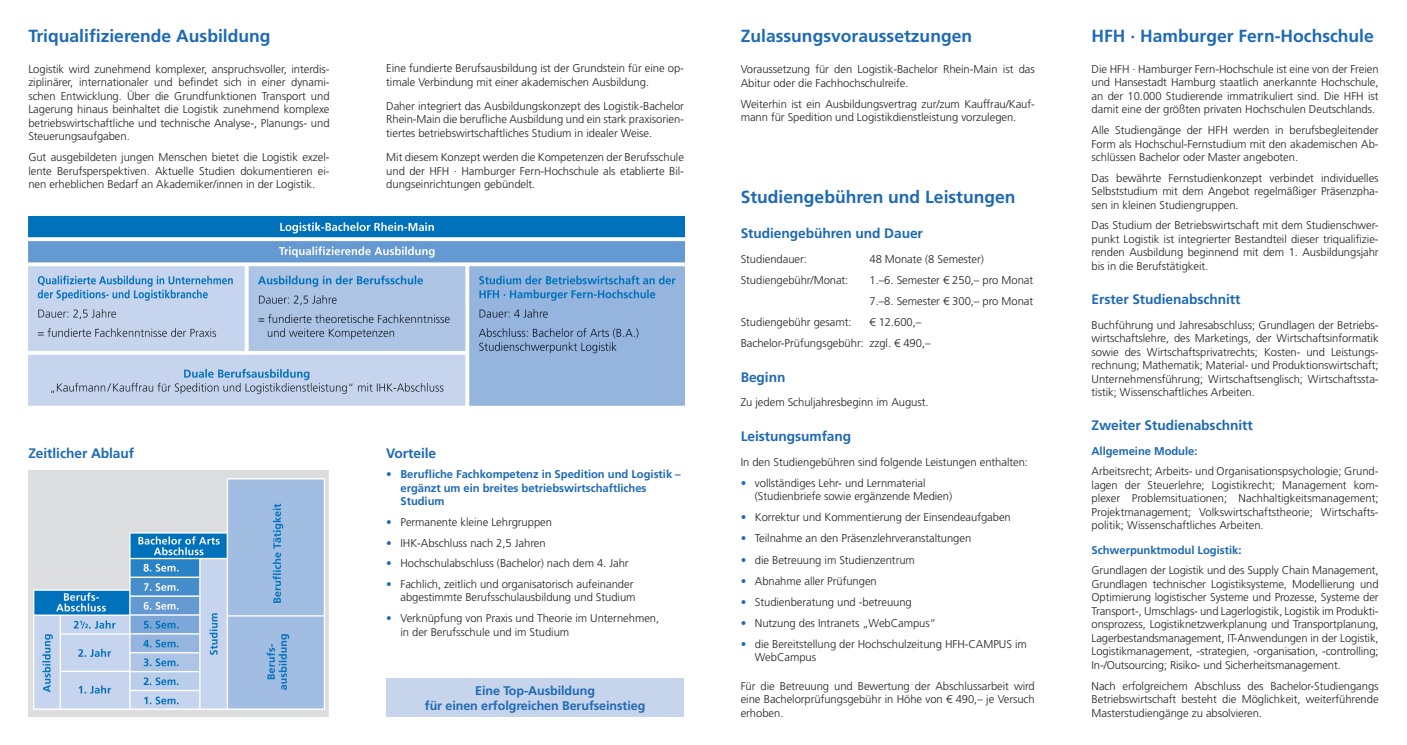
<style>
.page{position:relative;width:1407px;height:745px;background:#fff}
.page>*{position:absolute;margin:0;border:0;box-sizing:border-box;transform-origin:0 0}
.t1{font:700 17.5px "Frutiger LT Std";color:#1e69b4}
.t2{font:700 13.75px "Frutiger LT Std";letter-spacing:-.005em;color:#1e69b4}
.t3{font:700 12.5px/15px "Frutiger LT Std";letter-spacing:-.005em;color:#1e69b4;text-align:center}
.t4{font:300 11.25px/13.5px "Frutiger LT Std";letter-spacing:-.005em;color:#231f20;text-align:justify}
.t5{font:700 11.25px/13.5px "Frutiger LT Std";letter-spacing:-.005em;color:#1e69b4}
.s1{color:#1e69b4}
</style>
<div class="page">
<div style="left:386px;top:677px;width:298px;height:39px;background:#c6d4ec"></div>
<img style="left:28px;top:217px;width:656px;height:188px">
<img style="left:28px;top:470px;width:301px;height:246px">
<h1 class="t1" style="left:28px;top:25px;width:244px">Triqualifizierende Ausbildung</h1>
<p class="t4" style="left:28px;top:62px;width:303px">Logistik wird zunehmend komplexer, anspruchsvoller, interdis&shy;ziplinärer, internationaler und befindet sich in einer dynami&shy;schen Entwicklung. Über die Grundfunktionen Transport und Lagerung hinaus beinhaltet die Logistik zunehmend komplexe betriebswirtschaftliche und technische Analyse-, Planungs- und Steuerungsaufgaben.</p>
<p class="t4" style="left:28px;top:150px;width:303px">Gut ausgebildeten jungen Menschen bietet die Logistik exzel&shy;lente Berufsperspektiven. Aktuelle Studien dokumentieren ei&shy;nen erheblichen Bedarf an Akademiker/innen in der Logistik.</p>
<p class="t2" style="left:28px;top:444px;width:107px">Zeitlicher Ablauf</p>
<p class="t4" style="left:386px;top:62px;width:299px">Eine fundierte Berufsausbildung ist der Grundstein für eine op&shy;timale Verbindung mit einer akademischen Ausbildung.</p>
<p class="t4" style="left:386px;top:99px;width:299px">Daher integriert das Ausbildungskonzept des Logistik-Bachelor Rhein-Main die berufliche Ausbildung und ein stark praxisorien&shy;tiertes betriebswirtschaftliches Studium in idealer Weise.</p>
<p class="t4" style="left:386px;top:150px;width:299px">Mit diesem Konzept werden die Kompetenzen der Berufsschule und der HFH · Hamburger Fern-Hochschule als etablierte Bil&shy;dungseinrichtungen gebündelt.</p>
<p class="t2" style="left:386px;top:444px;width:51px">Vorteile</p>
<p class="t5" style="left:400px;top:467px;width:282px;text-indent:-14px">• Berufliche Fachkompetenz in Spedition und Logistik – ergänzt um ein breites betriebswirtschaftliches<br>Studium</p>
<p class="t4" style="left:386px;top:515px;width:167px"><span class="s1">•</span> Permanente kleine Lehrgruppen</p>
<p class="t4" style="left:386px;top:536px;width:161px"><span class="s1">•</span> IHK-Abschluss nach 2,5 Jahren</p>
<p class="t4" style="left:386px;top:556px;width:244px"><span class="s1">•</span> Hochschulabschluss (Bachelor) nach dem 4. Jahr</p>
<p class="t4" style="left:386px;top:577px;width:251px;text-align:right"><span class="s1">•</span> Fachlich, zeitlich und organisatorisch aufeinander abgestimmte Berufsschulausbildung und Studium</p>
<p class="t4" style="left:400px;top:611px;width:260px;text-indent:-14px"><span class="s1">•</span> Verknüpfung von Praxis und Theorie im Unternehmen, in der Berufsschule und im Studium</p>
<p class="t3" style="left:425px;top:682px;width:222px">Eine Top-Ausbildung<br>für einen erfolgreichen Berufseinstieg</p>
<h1 class="t1" style="left:741px;top:25px;width:233px">Zulassungsvoraussetzungen</h1>
<p class="t4" style="left:741px;top:63px;width:296px">Voraussetzung für den Logistik-Bachelor Rhein-Main ist das<br>Abitur oder die Fachhochschulreife.</p>
<p class="t4" style="left:741px;top:97px;width:296px">Weiterhin ist ein Ausbildungsvertrag zur/zum Kauffrau/Kauf&shy;mann für Spedition und Logistikdienstleistung vorzulegen.</p>
<h1 class="t1" style="left:741px;top:187px;width:276px">Studiengebühren und Leistungen</h1>
<p class="t2" style="left:741px;top:225px;width:184px">Studiengebühren und Dauer</p>
<p class="t4" style="left:741px;top:252px;width:68px">Studiendauer:</p>
<p class="t4" style="left:869px;top:252px;width:116px">48 Monate (8 Semester)</p>
<p class="t4" style="left:741px;top:273px;width:109px">Studiengebühr/Monat:</p>
<p class="t4" style="left:869px;top:269px;width:165px;line-height:21px">1.–6. Semester € 250,– pro Monat<br>7.–8. Semester € 300,– pro Monat</p>
<p class="t4" style="left:741px;top:315px;width:112px">Studiengebühr gesamt:</p>
<p class="t4" style="left:741px;top:311px;width:191px;line-height:21px;text-indent:129px">€ 12.600,–<br>Bachelor-Prüfungsgebühr: zzgl. € 490,–</p>
<p class="t2" style="left:741px;top:368px;width:46px">Beginn</p>
<p class="t4" style="left:741px;top:395px;width:189px">Zu jedem Schuljahresbeginn im August.</p>
<p class="t2" style="left:741px;top:428px;width:112px">Leistungsumfang</p>
<p class="t4" style="left:741px;top:455px;width:289px">In den Studiengebühren sind folgende Leistungen enthalten:</p>
<p class="t4" style="left:755px;top:476px;width:199px;text-indent:-14px"><span class="s1">•</span> vollständiges Lehr- und Lernmaterial (Studienbriefe sowie ergänzende Medien)</p>
<p class="t4" style="left:741px;top:510px;width:272px"><span class="s1">•</span> Korrektur und Kommentierung der Einsendeaufgaben</p>
<p class="t4" style="left:741px;top:531px;width:232px"><span class="s1">•</span> Teilnahme an den Präsenzlehrveranstaltungen</p>
<p class="t4" style="left:741px;top:552px;width:176px"><span class="s1">•</span> die Betreuung im Studienzentrum</p>
<p class="t4" style="left:741px;top:573px;width:138px"><span class="s1">•</span> Abnahme aller Prüfungen</p>
<p class="t4" style="left:741px;top:594px;width:173px"><span class="s1">•</span> Studienberatung und -betreuung</p>
<p class="t4" style="left:741px;top:616px;width:197px"><span class="s1">•</span> Nutzung des Intranets „WebCampus“</p>
<p class="t4" style="left:755px;top:637px;width:273px;text-indent:-14px"><span class="s1">•</span> die Bereitstellung der Hochschulzeitung HFH-CAMPUS im<br>WebCampus</p>
<p class="t4" style="left:741px;top:678px;width:296px">Für die Betreuung und Bewertung der Abschlussarbeit wird eine Bachelorprüfungsgebühr in Höhe von € 490,– je Versuch erhoben.</p>
<h1 class="t1" style="left:1091px;top:25px;width:284px">HFH · Hamburger Fern-Hochschule</h1>
<p class="t4" style="left:1091px;top:62px;width:289px">Die HFH ∙ Hamburger Fern-Hochschule ist eine von der Freien und Hansestadt Hamburg staatlich anerkannte Hochschule, an der 10.000 Studierende immatrikuliert sind. Die HFH ist damit eine der größten privaten Hochschulen Deutschlands.</p>
<p class="t4" style="left:1091px;top:123px;width:289px">Alle Studiengänge der HFH werden in berufsbegleitender Form als Hochschul-Fernstudium mit den akademischen Ab&shy;schlüssen Bachelor oder Master angeboten.</p>
<p class="t4" style="left:1091px;top:171px;width:289px">Das bewährte Fernstudienkonzept verbindet individuelles Selbststudium mit dem Angebot regelmäßiger Präsenzpha&shy;sen in kleinen Studiengruppen.</p>
<p class="t4" style="left:1091px;top:219px;width:289px">Das Studium der Betriebswirtschaft mit dem Studienschwer&shy;punkt Logistik ist integrierter Bestandteil dieser triqualifizie&shy;renden Ausbildung beginnend mit dem 1. Ausbildungsjahr bis in die Berufstätigkeit.</p>
<p class="t2" style="left:1091px;top:291px;width:150px">Erster Studienabschnitt</p>
<p class="t4" style="left:1091px;top:318px;width:289px">Buchführung und Jahresabschluss; Grundlagen der Betriebs&shy;wirtschaftslehre, des Marketings, der Wirtschaftsinformatik sowie des Wirtschaftsprivatrechts; Kosten- und Leistungs&shy;rechnung; Mathematik; Material- und Produktionswirtschaft; Unternehmensführung; Wirtschaftsenglisch; Wirtschaftssta&shy;tistik; Wissenschaftliches Arbeiten.</p>
<p class="t2" style="left:1091px;top:417px;width:163px">Zweiter Studienabschnitt</p>
<p class="t5" style="left:1091px;top:444px;width:107px">Allgemeine Module:</p>
<p class="t4" style="left:1091px;top:464px;width:289px">Arbeitsrecht; Arbeits- und Organisationspsychologie; Grund&shy;lagen der Steuerlehre; Logistikrecht; Management kom&shy;plexer Problemsituationen; Nachhaltigkeitsmanagement; Projektmanagement; Volkswirtschaftstheorie; Wirtschafts&shy;politik; Wissenschaftliches Arbeiten.</p>
<p class="t5" style="left:1091px;top:542px;width:151px">Schwerpunktmodul Logistik:</p>
<p class="t4" style="left:1091px;top:563px;width:289px">Grundlagen der Logistik und des Supply Chain Management, Grundlagen technischer Logistiksysteme, Modellierung und Optimierung logistischer Systeme und Prozesse, Systeme der Transport-, Umschlags- und Lagerlogistik, Logistik im Produkti&shy;onsprozess, Logistiknetzwerkplanung und Transportplanung, Lagerbestandsmanagement, IT-Anwendungen in der Logistik, Logistikmanagement, -strategien, -organisation, -controlling; In-/Outsourcing; Risiko- und Sicherheitsmanagement.</p>
<p class="t4" style="left:1091px;top:678px;width:289px">Nach erfolgreichem Abschluss des Bachelor-Studiengangs Betriebswirtschaft besteht die Möglichkeit, weiterführende Masterstudiengänge zu absolvieren.</p>
</div>
